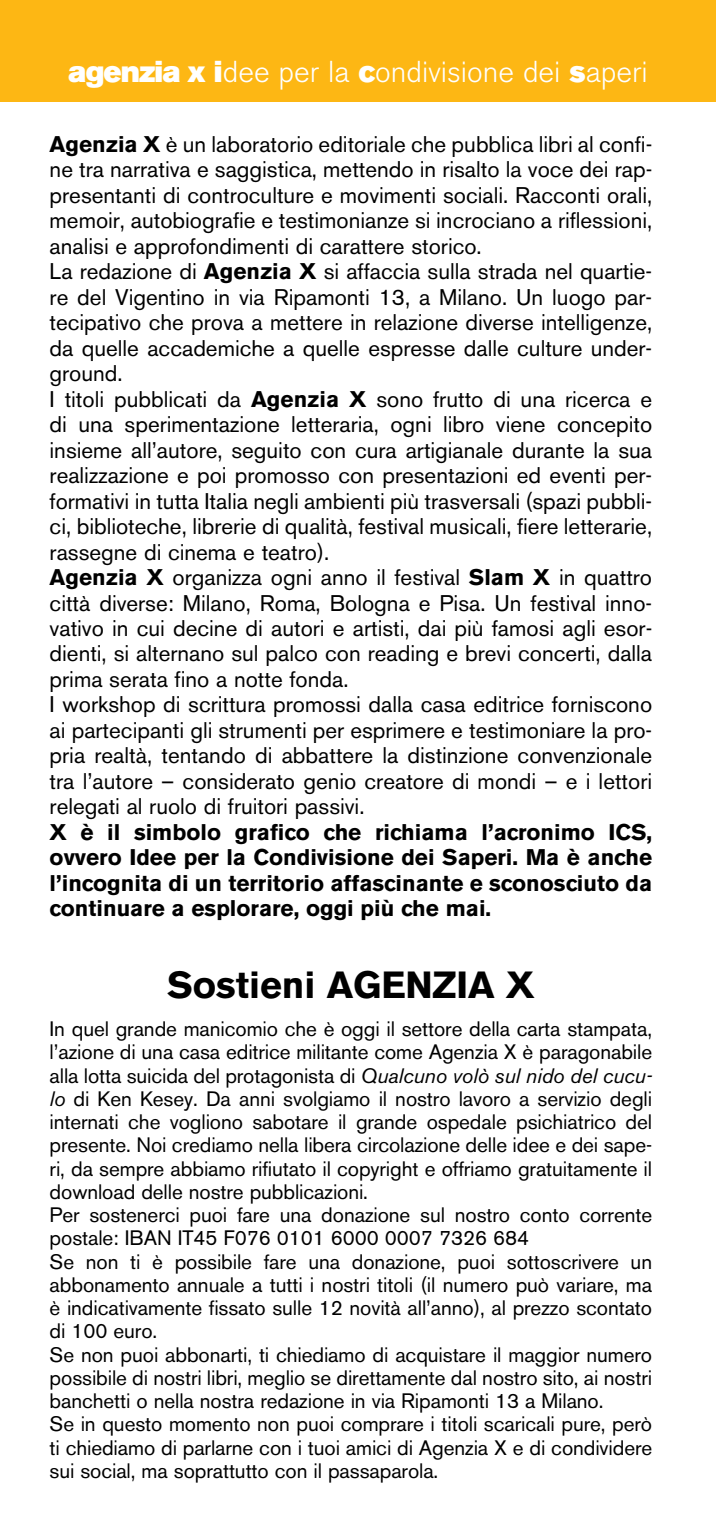
<style>
.page{position:relative;width:716px;height:1531px;background:#fff}
.page>*{position:absolute;margin:0;border:0;box-sizing:border-box;transform-origin:0 0}
.t1{font:700 37.5px "Akzidenz Grotesk BE";color:#000}
.t2{font:300 30px "Akzidenz Grotesk BE";color:#fff}
.t3{font:22.5px/25.5px "Akzidenz Grotesk BE";color:#000}
.t4{font:700 22.5px/25.5px "Akzidenz Grotesk BE";color:#000;text-align:justify}
.t5{font:20.75px/23.2px "Akzidenz Grotesk BE";letter-spacing:-.005em;color:#000}
.s1{font-family:"Akzidenz Grotesk BE Super";font-weight:400}
.s2{font-weight:700}
.s3{font-style:italic}
</style>
<div class="page">
<div style="left:0;top:0;width:716px;height:101px;background:#fdb714"></div>
<h2 class="t2" style="left:68px;top:55px;width:581px"><span class="s1">agenzia x i</span>dee per la <span class="s1">c</span>ondivisione dei <span class="s1">s</span>aperi</h2>
<p class="t3" style="left:50px;top:131px;width:604px"><span class="s2">Agenzia X</span> è un laboratorio editoriale che pubblica libri al confi&shy;ne tra narrativa e saggistica, mettendo in risalto la voce dei rap&shy;presentanti di controculture e movimenti sociali. Racconti orali, memoir, autobiografie e testimonianze si incrociano a riflessioni, analisi e approfondimenti di carattere storico.<br>La redazione di <span class="s2">Agenzia X</span> si affaccia sulla strada nel quartie&shy;re del Vigentino in via Ripamonti 13, a Milano. Un luogo par&shy;tecipativo che prova a mettere in relazione diverse intelligenze, da quelle accademiche a quelle espresse dalle culture under&shy;ground.<br>I titoli pubblicati da <span class="s2">Agenzia X</span> sono frutto di una ricerca e di una sperimentazione letteraria, ogni libro viene concepito insieme all’autore, seguito con cura artigianale durante la sua realizzazione e poi promosso con presentazioni ed eventi per&shy;formativi in tutta Italia negli ambienti più trasversali (spazi pubbli&shy;ci, biblioteche, librerie di qualità, festival musicali, fiere letterarie, rassegne di cinema e teatro).<br><span class="s2">Agenzia X</span> organizza ogni anno il festival <span class="s2">Slam X</span> in quattro città diverse: Milano, Roma, Bologna e Pisa. Un festival inno&shy;vativo in cui decine di autori e artisti, dai più famosi agli esor&shy;dienti, si alternano sul palco con reading e brevi concerti, dalla prima serata fino a notte fonda.<br>I workshop di scrittura promossi dalla casa editrice forniscono ai partecipanti gli strumenti per esprimere e testimoniare la pro&shy;pria realtà, tentando di abbattere la distinzione convenzionale tra l’autore – considerato genio creatore di mondi – e i lettori relegati al ruolo di fruitori passivi.</p>
<p class="t4" style="left:50px;top:819px;width:604px">X è il simbolo grafico che richiama l’acronimo ICS, ovvero Idee per la Condivisione dei Saperi. Ma è anche l’incognita di un territorio affascinante e sconosciuto da continuare a esplorare, oggi più che mai.</p>
<h1 class="t1" style="left:167px;top:963px;width:369px">Sostieni AGENZIA X</h1>
<p class="t5" style="left:50px;top:1017px;width:604px">In quel grande manicomio che è oggi il settore della carta stampata, l’azione di una casa editrice militante come Agenzia X è paragonabile alla lotta suicida del protagonista di <span class="s3">Qualcuno volò sul nido del cucu&shy;lo</span> di Ken Kesey. Da anni svolgiamo il nostro lavoro a servizio degli internati che vogliono sabotare il grande ospedale psichiatrico del presente. Noi crediamo nella libera circolazione delle idee e dei sape&shy;ri, da sempre abbiamo rifiutato il copyright e offriamo gratuitamente il download delle nostre pubblicazioni.<br>Per sostenerci puoi fare una donazione sul nostro conto corrente postale: IBAN IT45 F076 0101 6000 0007 7326 684<br>Se non ti è possibile fare una donazione, puoi sottoscrivere un abbonamento annuale a tutti i nostri titoli (il numero può variare, ma è indicativamente fissato sulle 12 novità all’anno), al prezzo scontato di 100 euro.<br>Se non puoi abbonarti, ti chiediamo di acquistare il maggior numero possibile di nostri libri, meglio se direttamente dal nostro sito, ai nostri banchetti o nella nostra redazione in via Ripamonti 13 a Milano.<br>Se in questo momento non puoi comprare i titoli scaricali pure, però ti chiediamo di parlarne con i tuoi amici di Agenzia X e di condividere sui social, ma soprattutto con il passaparola.</p>
</div>
